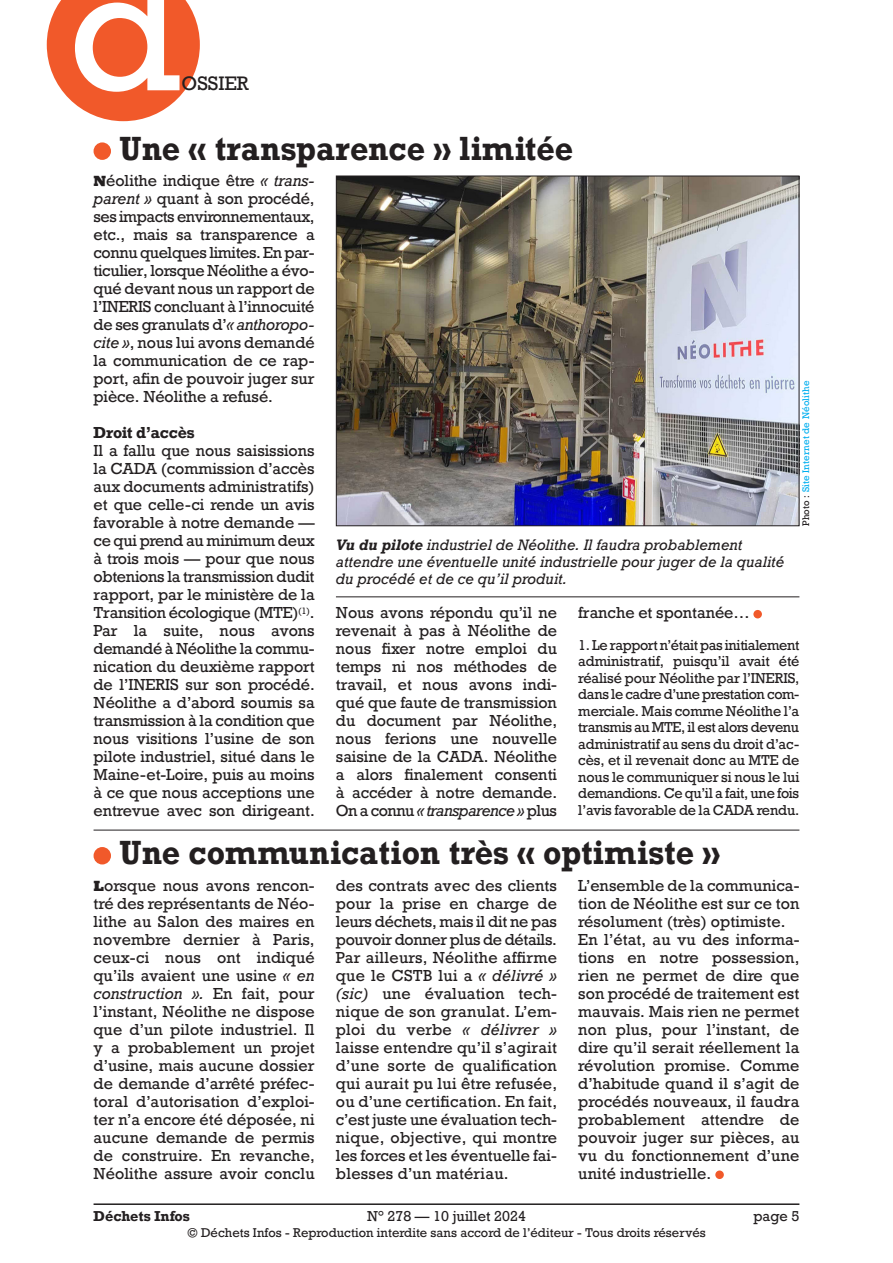
<style>
.page{position:relative;width:893px;height:1263px;background:#fff}
.page>*{position:absolute;margin:0;border:0;box-sizing:border-box;transform-origin:0 0}
.t1{font:166.5px "Rockwell";color:#fff}
.Texte_courant{font:700 31.5px "Rockwell";letter-spacing:.01em;color:#231f20;scale:.95 1}
.t2{font:18.3px "Rockwell";color:#231f20}
.Texte_courant-2{font:15px/18px "Rockwell";letter-spacing:-.005em;color:#231f20;text-align:justify}
.Texte_courant-3{font:700 15px "Rockwell";letter-spacing:-.015em;color:#231f20}
.Légende_photo{font:italic 14.25px/17.2px "Rockwell";color:#231f20}
.Texte_courant-4{font:13.5px/16.5px "Rockwell";letter-spacing:-.015em;color:#231f20;text-align:justify}
.t3{font:700 13.5px "Rockwell";color:#231f20}
.t4{font:12px "Rockwell";color:#231f20}
.Crédit_photo{font:9px "Rockwell";letter-spacing:.015em;color:#00aeef}
.s1{font-family:"Rockwell Std";font-weight:800}
.s2{font-style:italic}
.s3{color:#231f20}
.s4{font-weight:700}
</style>
<div class="page">
<hr style="left:94px;top:1203px;width:705px;height:2px;background:#231f20">
<div style="left:94px;top:142px;width:17px;height:18px;background:#f1592a;border-radius:50%"></div>
<div style="left:753px;top:610px;width:9px;height:8px;background:#f1592a;border-radius:50%"></div>
<hr style="left:94px;top:830px;width:705px;height:1px;background:#231f20">
<div style="left:94px;top:847px;width:17px;height:17px;background:#f1592a;border-radius:50%"></div>
<div style="left:715px;top:1170px;width:9px;height:9px;background:#f1592a;border-radius:50%"></div>
<img style="left:338px;top:178px;width:459px;height:346px">
<hr style="left:336px;top:596px;width:463px;height:1px;background:#231f20">
<svg style="left:47px;top:0;width:153px;height:121px;background:#f3734b"></svg>
<h1 class="t1" style="left:69px;top:-73px;width:114px">d</h1>
<p class="t2" style="left:182px;top:72px;width:69px">OSSIER</p>
<p class="Texte_courant" style="left:119px;top:128px;width:479px">Une « transparence » limitée</p>
<p class="Texte_courant-2" style="left:94px;top:172px;width:223px"><span class="s1">N</span>éolithe indique être <span class="s2">« trans&shy;parent »</span> quant à son procédé, ses impacts environnementaux, etc., mais sa transparence a connu quelques limites. En par&shy;ticulier, lorsque Néolithe a évo&shy;qué devant nous un rapport de l’INERIS concluant à l’innocuité de ses granulats d’<span class="s2">« anthoropo&shy;cite »</span>, nous lui avons demandé la communication de ce rap&shy;port, afin de pouvoir juger sur pièce. Néolithe a refusé.</p>
<p class="Texte_courant-3" style="left:94px;top:423px;width:103px">Droit d’accès</p>
<p class="Texte_courant-2" style="left:94px;top:442px;width:223px">Il a fallu que nous saisissions la CADA (commission d’accès aux documents administratifs) et que celle-ci rende un avis favorable à notre demande — ce qui prend au minimum deux à trois mois — pour que nous obtenions la transmission dudit rapport, par le ministère de la Transition écologique (MTE)<sup>(1)</sup>.</p>
<p class="Texte_courant-2" style="left:94px;top:622px;width:223px">Par la suite, nous avons demandé à Néolithe la commu&shy;nication du deuxième rapport de l’INERIS sur son procédé.<br>Néolithe a d’abord soumis sa transmission à la condition que nous visitions l’usine de son pilote industriel, situé dans le Maine-et-Loire, puis au moins à ce que nous acceptions une entrevue avec son dirigeant.</p>
<p class="Crédit_photo" style="left:800px;top:526px;width:147px;rotate:-90deg"><span class="s3">Photo :</span> Site Internet de Néolithe</p>
<p class="Légende_photo" style="left:336px;top:536px;width:450px"><span class="s4">Vu du pilote</span> industriel de Néolithe. Il faudra probablement attendre une éventuelle unité industrielle pour juger de la qualité du procédé et de ce qu’il produit.</p>
<p class="Texte_courant-2" style="left:336px;top:604px;width:223px">Nous avons répondu qu’il ne revenait à pas à Néolithe de nous fixer notre emploi du temps ni nos méthodes de travail, et nous avons indi&shy;qué que faute de transmission du document par Néolithe, nous ferions une nouvelle saisine de la CADA. Néolithe a alors finalement consenti à accéder à notre demande.<br>On a connu <span class="s2">« transparence »</span> plus</p>
<p class="Texte_courant-2" style="left:578px;top:604px;width:173px">franche et spontanée…</p>
<p class="Texte_courant-4" style="left:578px;top:637px;width:223px">1. Le rapport n’était pas initialement administratif, puisqu’il avait été réalisé pour Néolithe par l’INERIS, dans le cadre d’une prestation com&shy;merciale. Mais comme Néolithe l’a transmis au MTE, il est alors devenu administratif au sens du droit d’ac&shy;cès, et il revenait donc au MTE de nous le communiquer si nous le lui demandions. Ce qu’il a fait, une fois l’avis favorable de la CADA rendu.</p>
<p class="Texte_courant" style="left:119px;top:833px;width:634px">Une communication très « optimiste »</p>
<p class="Texte_courant-2" style="left:94px;top:877px;width:223px"><span class="s1">L</span>orsque nous avons rencon&shy;tré des représentants de Néo&shy;lithe au Salon des maires en novembre dernier à Paris, ceux-ci nous ont indiqué qu’ils avaient une usine <span class="s2">« en construction ».</span> En fait, pour l’instant, Néolithe ne dispose que d’un pilote industriel. Il y a probablement un projet d’usine, mais aucune dossier de demande d’arrêté préfec&shy;toral d’autorisation d’exploi&shy;ter n’a encore été déposée, ni aucune demande de permis de construire. En revanche, Néolithe assure avoir conclu</p>
<p class="Texte_courant-2" style="left:336px;top:877px;width:223px">des contrats avec des clients pour la prise en charge de leurs déchets, mais il dit ne pas pouvoir donner plus de détails.</p>
<p class="Texte_courant-2" style="left:578px;top:877px;width:223px">L’ensemble de la communica&shy;tion de Néolithe est sur ce ton résolument (très) optimiste.</p>
<p class="Texte_courant-2" style="left:578px;top:931px;width:223px">En l’état, au vu des informa&shy;tions en notre possession, rien ne permet de dire que son procédé de traitement est mauvais. Mais rien ne permet non plus, pour l’instant, de dire qu’il serait réellement la révolution promise. Comme d’habitude quand il s’agit de procédés nouveaux, il faudra probablement attendre de pouvoir juger sur pièces, au vu du fonctionnement d’une unité industrielle.</p>
<p class="Texte_courant-2" style="left:336px;top:949px;width:223px">Par ailleurs, Néolithe affirme que le CSTB lui a <span class="s2">« délivré » (sic)</span> une évaluation tech&shy;nique de son granulat. L’em&shy;ploi du verbe <span class="s2">« délivrer » </span>laisse entendre qu’il s’agirait d’une sorte de qualification qui aurait pu lui être refusée, ou d’une certification. En fait, c’est juste une évaluation tech&shy;nique, objective, qui montre les forces et les éventuelle fai&shy;blesses d’un matériau.</p>
<p class="t3" style="left:94px;top:1207px;width:98px">Déchets Infos</p>
<p class="Texte_courant-4" style="left:367px;top:1208px;width:160px">N° 278 — 10 juillet 2024</p>
<p class="Texte_courant-4" style="left:753px;top:1208px;width:48px">page 5</p>
<p class="t4" style="left:187px;top:1225px;width:520px">© Déchets Infos - Reproduction interdite sans accord de l’éditeur - Tous droits réservés</p>
</div>
